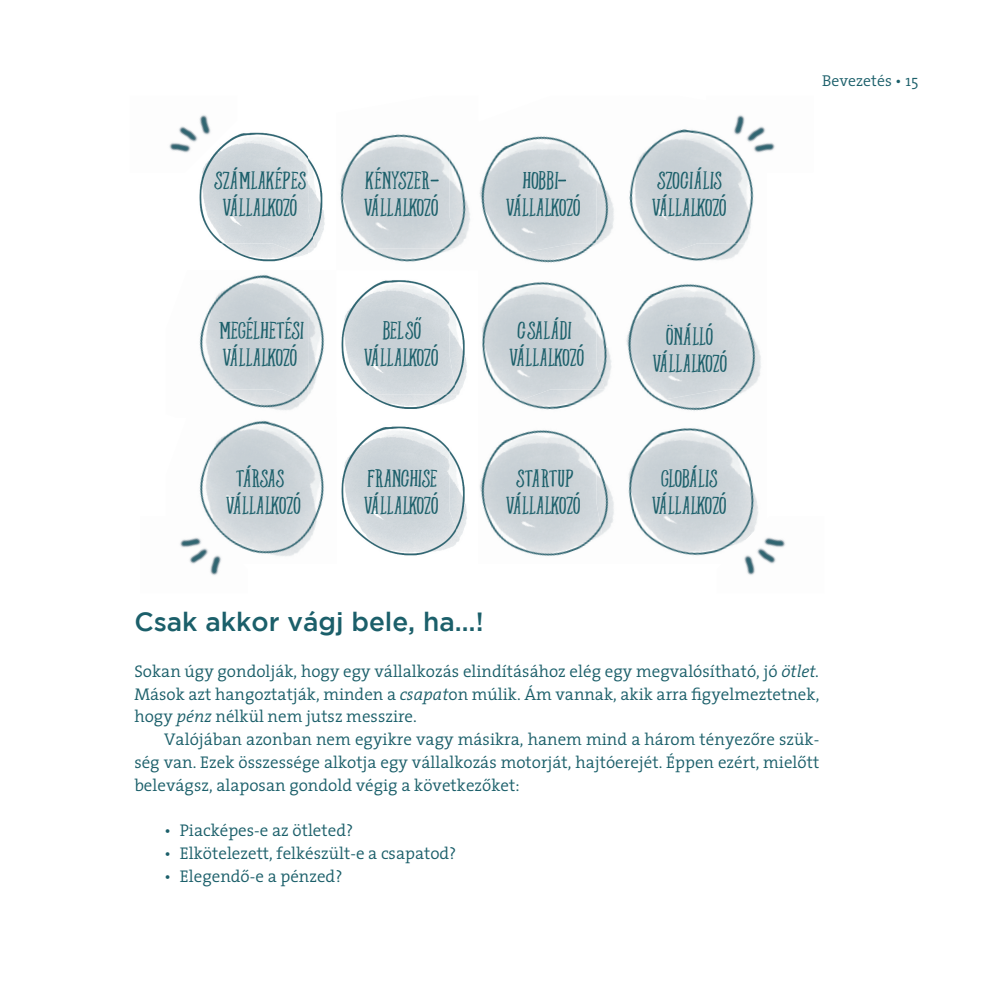
<style>
.page{position:relative;width:998px;height:996px;background:#fff}
.page>*{position:absolute;margin:0;border:0;box-sizing:border-box;transform-origin:0 0}
.t1{font:500 26.25px "Gotham";color:#1b5f6a}
.t2{font:22.57px/27.1px "Caferus";letter-spacing:-.055em;color:#1b5f6a;text-align:center}
.t3{font:22.57px/27.1px "Caferus";letter-spacing:-.075em;color:#1b5f6a;text-align:center}
.t4{font:16.97px/22.8px "The Serif Semi Light Plain H";color:#1b5f6a;text-align:justify}
.t5{font:15.75px "The Serif Semi Light Plain H";color:#1b5f6a}
.s1{font-family:"The Serif Semi Light Italic H"}
</style>
<div class="page">
<img style="left:199px;top:132px;width:109px;height:111px">
<img style="left:199px;top:274px;width:109px;height:115px">
<img style="left:220px;top:243px;width:88px;height:19px">
<img style="left:199px;top:420px;width:560px;height:137px">
<img style="left:222px;top:389px;width:86px;height:21px">
<img style="left:340px;top:134px;width:109px;height:115px">
<img style="left:308px;top:158px;width:17px;height:91px">
<img style="left:341px;top:280px;width:108px;height:115px">
<svg style="left:308px;top:249px;width:6px;height:4px"></svg>
<img style="left:308px;top:297px;width:28px;height:260px">
<img style="left:367px;top:249px;width:85px;height:13px">
<img style="left:368px;top:395px;width:88px;height:14px">
<img style="left:308px;top:395px;width:28px;height:17px">
<img style="left:479px;top:136px;width:117px;height:107px">
<img style="left:449px;top:158px;width:21px;height:91px">
<img style="left:481px;top:243px;width:115px;height:146px">
<img style="left:449px;top:302px;width:18px;height:93px">
<img style="left:449px;top:420px;width:29px;height:137px">
<img style="left:499px;top:389px;width:106px;height:21px">
<img style="left:626px;top:129px;width:135px;height:260px">
<img style="left:596px;top:167px;width:18px;height:222px">
<img style="left:626px;top:243px;width:135px;height:27px">
<img style="left:596px;top:409px;width:23px;height:148px">
<img style="left:644px;top:389px;width:104px;height:22px">
<svg style="left:612px;top:409px;width:7px;height:9px"></svg>
<svg style="left:430px;top:179px;width:8px;height:2px"></svg>
<svg style="left:558px;top:179px;width:8px;height:2px"></svg>
<img style="left:169px;top:115px;width:68px;height:58px">
<img style="left:180px;top:516px;width:67px;height:60px">
<img style="left:706px;top:115px;width:69px;height:58px">
<img style="left:716px;top:516px;width:70px;height:59px">
<h2 class="t2" style="left:214px;top:168px;width:96px">SZÁMLAKÉPES<br>VÁLLALKOZÓ</h2>
<h2 class="t2" style="left:218px;top:318px;width:86px;text-align:left">MEGÉLHETÉSI<br>VÁLLALKOZÓ</h2>
<h2 class="t2" style="left:225px;top:466px;width:79px">TÁRSAS<br>VÁLLALKOZÓ</h2>
<h2 class="t2" style="left:363px;top:168px;width:79px;text-align:left">KÉNYSZER<br>VÁLLALKOZÓ</h2>
<h2 class="t2" style="left:363px;top:318px;width:79px">BELSO˝<br>VÁLLALKOZÓ</h2>
<h2 class="t2" style="left:363px;top:466px;width:79px;text-align:left">FRANCHISE<br>VÁLLALKOZÓ</h2>
<h2 class="t2" style="left:505px;top:168px;width:79px">HOBBI<br>VÁLLALKOZÓ</h2>
<h2 class="t2" style="left:509px;top:318px;width:79px">CSALÁDI<br>VÁLLALKOZÓ</h2>
<h2 class="t3" style="left:505px;top:466px;width:79px">STARTUP<br>VÁLLALKOZÓ</h2>
<h2 class="t2" style="left:651px;top:168px;width:79px;text-align:left">SZOCIÁLIS<br>VÁLLALKOZÓ</h2>
<h2 class="t2" style="left:652px;top:324px;width:79px">ÖNÁLLÓ<br>VÁLLALKOZÓ</h2>
<h2 class="t2" style="left:651px;top:466px;width:79px">GLOBÁLIS<br>VÁLLALKOZÓ</h2>
<p class="t5" style="left:822px;top:68px;width:98px">Bevezetés • 15</p>
<h1 class="t1" style="left:134px;top:607px;width:351px">Csak akkor vágj bele, ha…!</h1>
<p class="t4" style="left:134px;top:659px;width:686px">Sokan úgy gondolják, hogy egy vállalkozás elindításához elég egy megvalósítható, jó <span class="s1">ötlet.<br></span>Mások azt hangoztatják, minden a <span class="s1">csapat</span>on múlik. Ám vannak, akik arra figyelmeztetnek, hogy <span class="s1">pénz</span> nélkül nem jutsz messzire.</p>
<p class="t4" style="left:134px;top:727px;width:686px;text-indent:30px">Valójában azonban nem egyikre vagy másikra, hanem mind a három tényezôre szük&shy;ség van. Ezek összessége alkotja egy vállalkozás motorját, hajtóerejét. Éppen ezért, mielôtt belevágsz, alaposan gondold végig a következôket:</p>
<p class="t4" style="left:164px;top:818px;width:190px">• Piacképes-e az ötleted?</p>
<p class="t4" style="left:164px;top:841px;width:294px">• Elkötelezett, felkészült-e a csapatod?</p>
<p class="t4" style="left:164px;top:864px;width:180px">• Elegendô-e a pénzed?</p>
</div>
